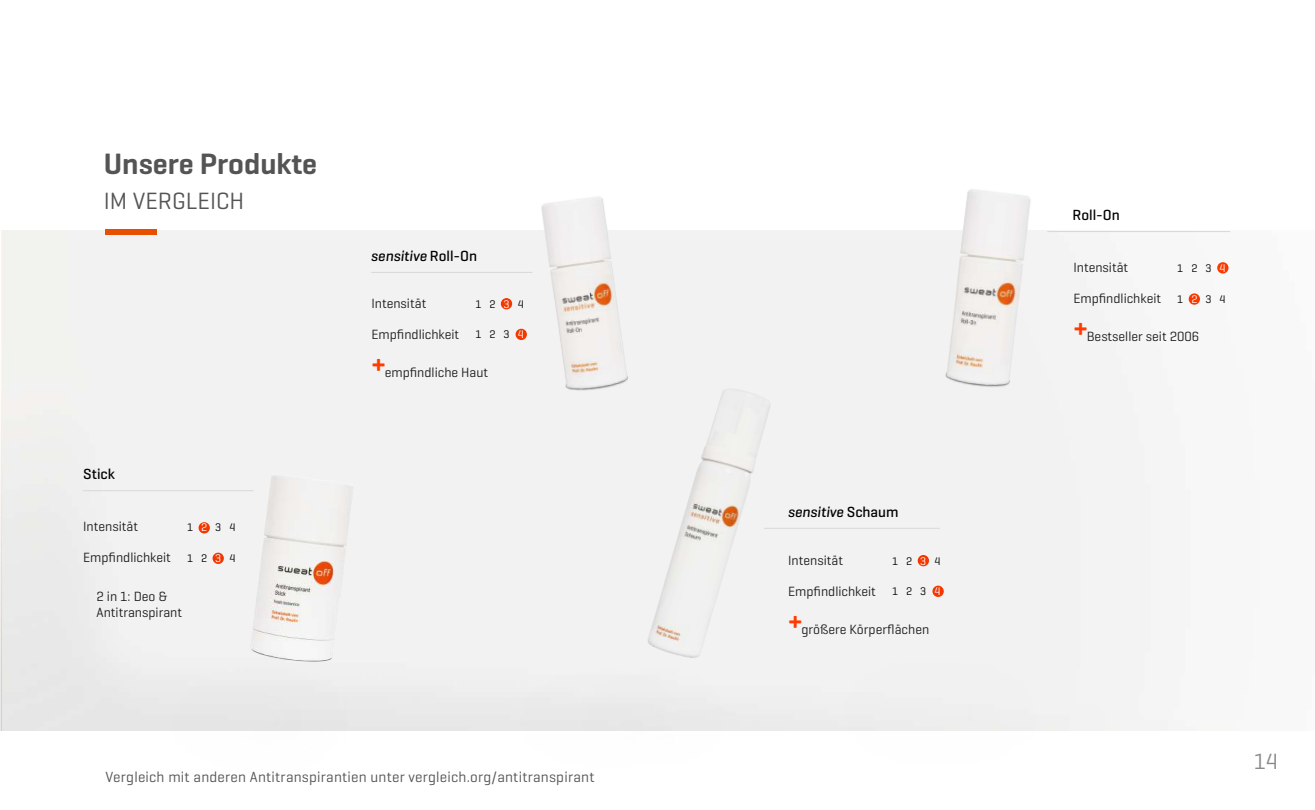
<style>
.page{position:relative;width:1315px;height:810px;background:#fff}
.page>*{position:absolute;margin:0;border:0;box-sizing:border-box;transform-origin:0 0}
.t1{font:600 30px "Geogrotesque";color:#535454}
.t2{font:24px "Geogrotesque";color:#535454}
.t3{font:22.5px "Geogrotesque";color:#8b8a8a}
.t4{font:15px "Geogrotesque";letter-spacing:.015em;color:#535454}
.t5{font:italic 500 15px "Geogrotesque";color:#000}
.t6{font:500 15px "Geogrotesque";color:#000}
.t7{font:13.65px/16.4px "Geogrotesque";color:#1d1d1b}
.t8{font:11.25px "Geogrotesque";color:#000}
.s1{color:#fff}
.s2{font-style:normal}
</style>
<div class="page">
<div style="left:0;top:231px;width:1231px;height:499px;background:#f2f2f2"></div>
<div style="left:115px;top:663px;width:268px;height:68px;background:#e9e9e9"></div>
<img style="left:721px;top:700px;width:45px;height:31px">
<div style="left:452px;top:655px;width:269px;height:76px;background:#eaeaea"></div>
<div style="left:800px;top:651px;width:287px;height:80px;background:#f1f1f1"></div>
<hr style="left:1047px;top:231px;width:182px;height:1px;background:#d8d8d8">
<hr style="left:764px;top:528px;width:175px;height:1px;background:#d8d8d8">
<hr style="left:371px;top:272px;width:161px;height:1px;background:#d8d8d8">
<hr style="left:83px;top:490px;width:171px;height:1px;background:#d8d8d8">
<img style="left:219px;top:434px;width:139px;height:254px">
<img style="left:504px;top:197px;width:165px;height:217px">
<img style="left:909px;top:189px;width:164px;height:222px">
<div style="left:577px;top:354px;width:266px;height:346px;background:#f2f2f2"></div>
<div style="left:501px;top:298px;width:11px;height:11px;background:#f23700;border-radius:50%"></div>
<svg style="left:515px;top:329px;width:12px;height:11px"></svg>
<svg style="left:917px;top:555px;width:11px;height:11px"></svg>
<div style="left:932px;top:586px;width:11px;height:11px;background:#f23700;border-radius:50%"></div>
<svg style="left:198px;top:522px;width:12px;height:11px"></svg>
<svg style="left:212px;top:553px;width:12px;height:11px"></svg>
<svg style="left:1216px;top:262px;width:12px;height:12px"></svg>
<svg style="left:1188px;top:293px;width:11px;height:12px"></svg>
<div style="left:105px;top:230px;width:51px;height:6px;background:#e65000"></div>
<h1 class="t1" style="left:104px;top:146px;width:215px">Unsere Produkte</h1>
<h2 class="t2" style="left:104px;top:186px;width:142px">IM VERGLEICH</h2>
<p class="t6" style="left:83px;top:465px;width:33px">Stick</p>
<p class="t7" style="left:83px;top:518px;width:56px">Intensität</p>
<p class="t7" style="left:83px;top:549px;width:89px">Empfindlichkeit</p>
<p class="t8" style="left:187px;top:520px;width:50px">1 <span class="s1">2</span> 3 4</p>
<p class="t8" style="left:187px;top:551px;width:50px">1 2 <span class="s1">3</span> 4</p>
<p class="t7" style="left:96px;top:587px;width:87px">2 in 1: Deo &amp;<br>Antitranspirant</p>
<p class="t5" style="left:371px;top:246px;width:108px">sensitive <span class="s2">Roll-On</span></p>
<p class="t7" style="left:371px;top:294px;width:56px">Intensität</p>
<p class="t7" style="left:371px;top:326px;width:89px">Empfindlichkeit</p>
<p class="t8" style="left:475px;top:297px;width:50px">1 2 <span class="s1">3</span> 4</p>
<p class="t8" style="left:475px;top:328px;width:50px">1 2 3 <span class="s1">4</span></p>
<p class="t7" style="left:371px;top:364px;width:119px"><sup>+</sup>empfindliche Haut</p>
<p class="t4" style="left:106px;top:767px;width:490px">Vergleich mit anderen Antitranspirantien unter vergleich.org/antitranspirant</p>
<p class="t5" style="left:787px;top:502px;width:112px">sensitive <span class="s2">Schaum</span></p>
<p class="t7" style="left:788px;top:551px;width:56px">Intensität</p>
<p class="t7" style="left:788px;top:582px;width:89px">Empfindlichkeit</p>
<p class="t8" style="left:891px;top:554px;width:50px">1 2 <span class="s1">3</span> 4</p>
<p class="t8" style="left:891px;top:584px;width:50px">1 2 3 <span class="s1">4</span></p>
<p class="t7" style="left:787px;top:621px;width:143px"><sup>+</sup>größere Körperflächen</p>
<p class="t6" style="left:1072px;top:206px;width:49px">Roll-On</p>
<p class="t7" style="left:1073px;top:259px;width:56px">Intensität</p>
<p class="t8" style="left:1176px;top:261px;width:50px">1 2 3 <span class="s1">4</span></p>
<p class="t8" style="left:1176px;top:292px;width:50px">1 <span class="s1">2</span> 3 4</p>
<p class="t7" style="left:1073px;top:290px;width:89px">Empfindlichkeit</p>
<p class="t7" style="left:1072px;top:328px;width:128px"><sup>+</sup>Bestseller seit 2006</p>
<h3 class="t3" style="left:1253px;top:747px;width:26px">14</h3>
</div>
